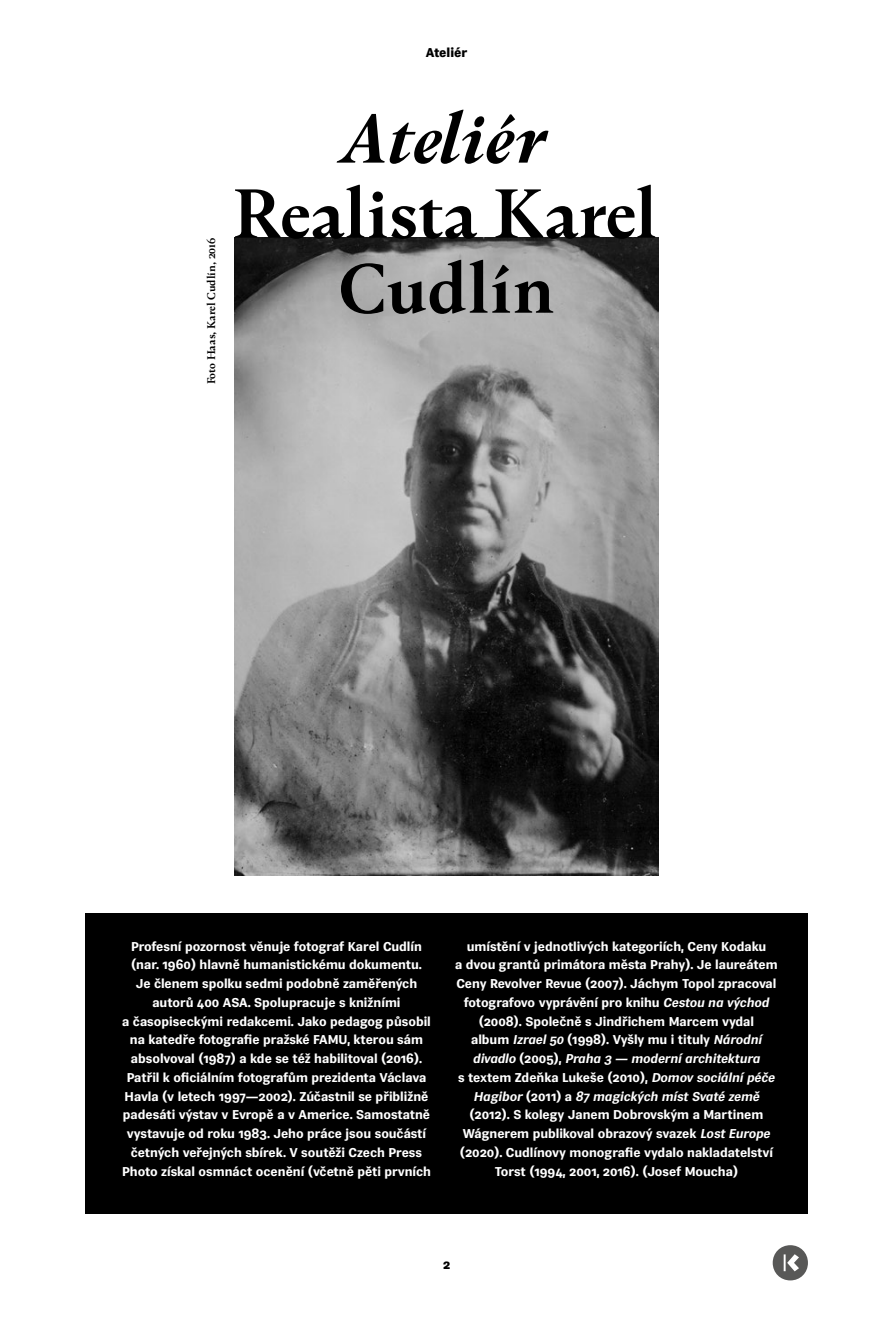
<style>
.page{position:relative;width:893px;height:1340px;background:#fff}
.page>*{position:absolute;margin:0;border:0;box-sizing:border-box;transform-origin:0 0}
.Nadpis_Rubriky{font:600 75px/75px "Kunda Book Premium";letter-spacing:-.005em;color:#000;text-align:center}
.boxik{font:700 12.75px/18.8px "Vegan Sans Premium";color:#fff;text-align:center}
.t1{font:900 12.75px "Vegan Sans Premium";letter-spacing:-.01em;color:#000}
.Autor_obrázku{font:600 12px "Kunda Book Premium";letter-spacing:-.005em;color:#000}
.s1{font-weight:700;font-style:italic}
.s2{font-style:italic}
</style>
<div class="page">
<img style="left:234px;top:238px;width:425px;height:637px">
<div style="left:85px;top:913px;width:723px;height:300px;background:#000"></div>
<svg style="left:773px;top:1245px;width:35px;height:35px"></svg>
<p class="t1" style="left:426px;top:45px;width:43px">Ateliér</p>
<p class="Autor_obrázku" style="left:204px;top:384px;width:148px;rotate:-90deg">Foto Haas, Karel Cudlín, 2016</p>
<p class="Nadpis_Rubriky" style="left:233px;top:101px;width:426px"><span class="s1">Ateliér<br></span>Realista Karel<br>Cudlín</p>
<p class="boxik" style="left:122px;top:936px;width:310px">Profesní pozornost věnuje fotograf Karel Cudlín (nar. 1960) hlavně humanistickému dokumentu.<br>Je členem spolku sedmi podobně zaměřených autorů 400 ASA. Spolupracuje s knižními<br>a časopiseckými redakcemi. Jako pedagog působil na katedře fotografie pražské FAMU, kterou sám absolvoval (1987) a kde se též habilitoval (2016).<br>Patřil k oficiálním fotografům prezidenta Václava Havla (v letech 1997—2002). Zúčastnil se přibližně padesáti výstav v Evropě a v Americe. Samostatně vystavuje od roku 1983. Jeho práce jsou součástí četných veřejných sbírek. V soutěži Czech Press Photo získal osmnáct ocenění (včetně pěti prvních</p>
<p class="boxik" style="left:455px;top:936px;width:324px">umístění v jednotlivých kategoriích, Ceny Kodaku<br>a dvou grantů primátora města Prahy). Je laureátem Ceny Revolver Revue (2007). Jáchym Topol zpracoval fotografovo vyprávění pro knihu <span class="s2">Cestou na východ </span>(2008). Společně s Jindřichem Marcem vydal<br>album <span class="s2">Izrael 50</span> (1998). Vyšly mu i tituly <span class="s2">Národní divadlo</span> (2005), <span class="s2">Praha 3 — moderní architektura<br></span>s textem Zdeňka Lukeše (2010), <span class="s2">Domov sociální péče Hagibor</span> (2011) a <span class="s2">87 magických míst Svaté země </span>(2012). S kolegy Janem Dobrovským a Martinem Wágnerem publikoval obrazový svazek <span class="s2">Lost Europe </span>(2020). Cudlínovy monografie vydalo nakladatelství Torst (1994, 2001, 2016). (Josef Moucha)</p>
<p class="t1" style="left:443px;top:1256px;width:9px">2</p>
</div>
